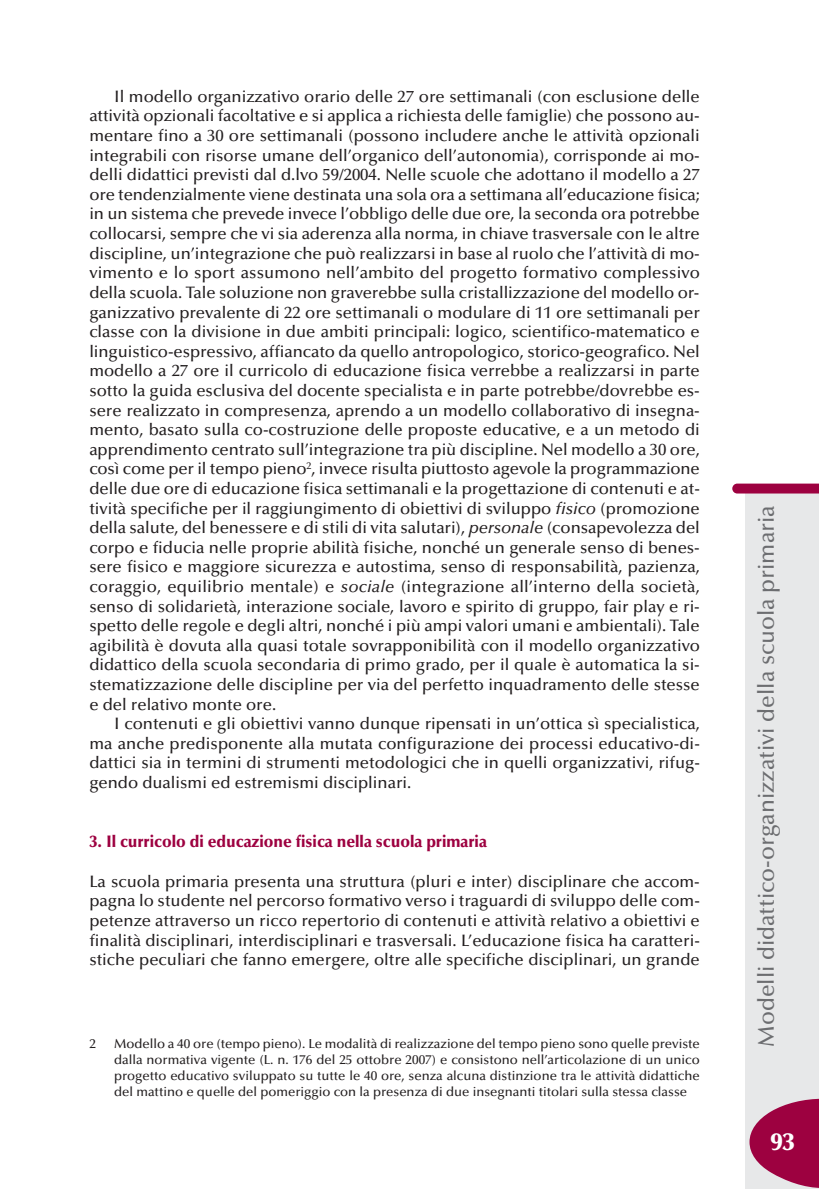
<style>
.page{position:relative;width:819px;height:1191px;background:#fff}
.page>*{position:absolute;margin:0;border:0;box-sizing:border-box;transform-origin:0 0}
.t1{font:900 24.5px "Optima";color:#fff}
.t2{font:500 22.75px "Optima";color:#6c6d70}
.t3{font:500 16.62px/19.6px "Optima";color:#231f20;text-align:justify}
.t4{font:900 16.62px "Optima";color:#9d0140;scale:.95 1}
.t5{font:500 13.12px/16.1px "Optima";color:#231f20;text-align:justify}
.s1{font-style:italic}
</style>
<div class="page">
<div style="left:745px;top:491px;width:74px;height:697px;background:#e7e8e9"></div>
<svg style="left:732px;top:483px;width:87px;height:10px"></svg>
<svg style="left:749px;top:1098px;width:70px;height:90px"></svg>
<p class="t3" style="left:89px;top:88px;width:612px;text-indent:25px">Il modello organizzativo orario delle 27 ore settimanali (con esclusione delle attività opzionali facoltative e si applica a richiesta delle famiglie) che possono au&shy;mentare fino a 30 ore settimanali (possono includere anche le attività opzionali integrabili con risorse umane dell’organico dell’autonomia), corrisponde ai mo&shy;delli didattici previsti dal d.lvo 59/2004. Nelle scuole che adottano il modello a 27 ore tendenzialmente viene destinata una sola ora a settimana all’educazione fisica; in un sistema che prevede invece l’obbligo delle due ore, la seconda ora potrebbe collocarsi, sempre che vi sia aderenza alla norma, in chiave trasversale con le altre discipline, un’integrazione che può realizzarsi in base al ruolo che l’attività di mo&shy;vimento e lo sport assumono nell’ambito del progetto formativo complessivo della scuola. Tale soluzione non graverebbe sulla cristallizzazione del modello or&shy;ganizzativo prevalente di 22 ore settimanali o modulare di 11 ore settimanali per classe con la divisione in due ambiti principali: logico, scientifico-matematico e linguistico-espressivo, affiancato da quello antropologico, storico-geografico. Nel modello a 27 ore il curricolo di educazione fisica verrebbe a realizzarsi in parte sotto la guida esclusiva del docente specialista e in parte potrebbe/dovrebbe es&shy;sere realizzato in compresenza, aprendo a un modello collaborativo di insegna&shy;mento, basato sulla co-costruzione delle proposte educative, e a un metodo di apprendimento centrato sull’integrazione tra più discipline. Nel modello a 30 ore, così come per il tempo pieno<sup>2</sup>, invece risulta piuttosto agevole la programmazione delle due ore di educazione fisica settimanali e la progettazione di contenuti e at&shy;tività specifiche per il raggiungimento di obiettivi di sviluppo <span class="s1">fisico</span> (promozione della salute, del benessere e di stili di vita salutari), <span class="s1">personale</span> (consapevolezza del corpo e fiducia nelle proprie abilità fisiche, nonché un generale senso di benes&shy;sere fisico e maggiore sicurezza e autostima, senso di responsabilità, pazienza, coraggio, equilibrio mentale) e <span class="s1">sociale</span> (integrazione all’interno della società, senso di solidarietà, interazione sociale, lavoro e spirito di gruppo, fair play e ri&shy;spetto delle regole e degli altri, nonché i più ampi valori umani e ambientali). Tale agibilità è dovuta alla quasi totale sovrapponibilità con il modello organizzativo didattico della scuola secondaria di primo grado, per il quale è automatica la si&shy;stematizzazione delle discipline per via del perfetto inquadramento delle stesse e del relativo monte ore.</p>
<p class="t3" style="left:89px;top:715px;width:612px;text-indent:25px">I contenuti e gli obiettivi vanno dunque ripensati in un’ottica sì specialistica, ma anche predisponente alla mutata configurazione dei processi educativo-di&shy;dattici sia in termini di strumenti metodologici che in quelli organizzativi, rifug&shy;gendo dualismi ed estremismi disciplinari.</p>
<p class="t4" style="left:89px;top:834px;width:420px">3. Il curricolo di educazione fisica nella scuola primaria</p>
<p class="t3" style="left:89px;top:873px;width:612px">La scuola primaria presenta una struttura (pluri e inter) disciplinare che accom&shy;pagna lo studente nel percorso formativo verso i traguardi di sviluppo delle com&shy;petenze attraverso un ricco repertorio di contenuti e attività relativo a obiettivi e finalità disciplinari, interdisciplinari e trasversali. L’educazione fisica ha caratteri&shy;stiche peculiari che fanno emergere, oltre alle specifiche disciplinari, un grande</p>
<p class="t5" style="left:89px;top:1036px;width:8px">2</p>
<p class="t5" style="left:114px;top:1036px;width:587px">Modello a 40 ore (tempo pieno). Le modalità di realizzazione del tempo pieno sono quelle previste dalla normativa vigente (L. n. 176 del 25 ottobre 2007) e consistono nell’articolazione di un unico progetto educativo sviluppato su tutte le 40 ore, senza alcuna distinzione tra le attività didattiche del mattino e quelle del pomeriggio con la presenza di due insegnanti titolari sulla stessa classe</p>
<h2 class="t2" style="left:757px;top:1046px;width:542px;rotate:-90deg">Modelli didattico-organizzativi della scuola primaria</h2>
<h1 class="t1" style="left:770px;top:1131px;width:26px">93</h1>
</div>
